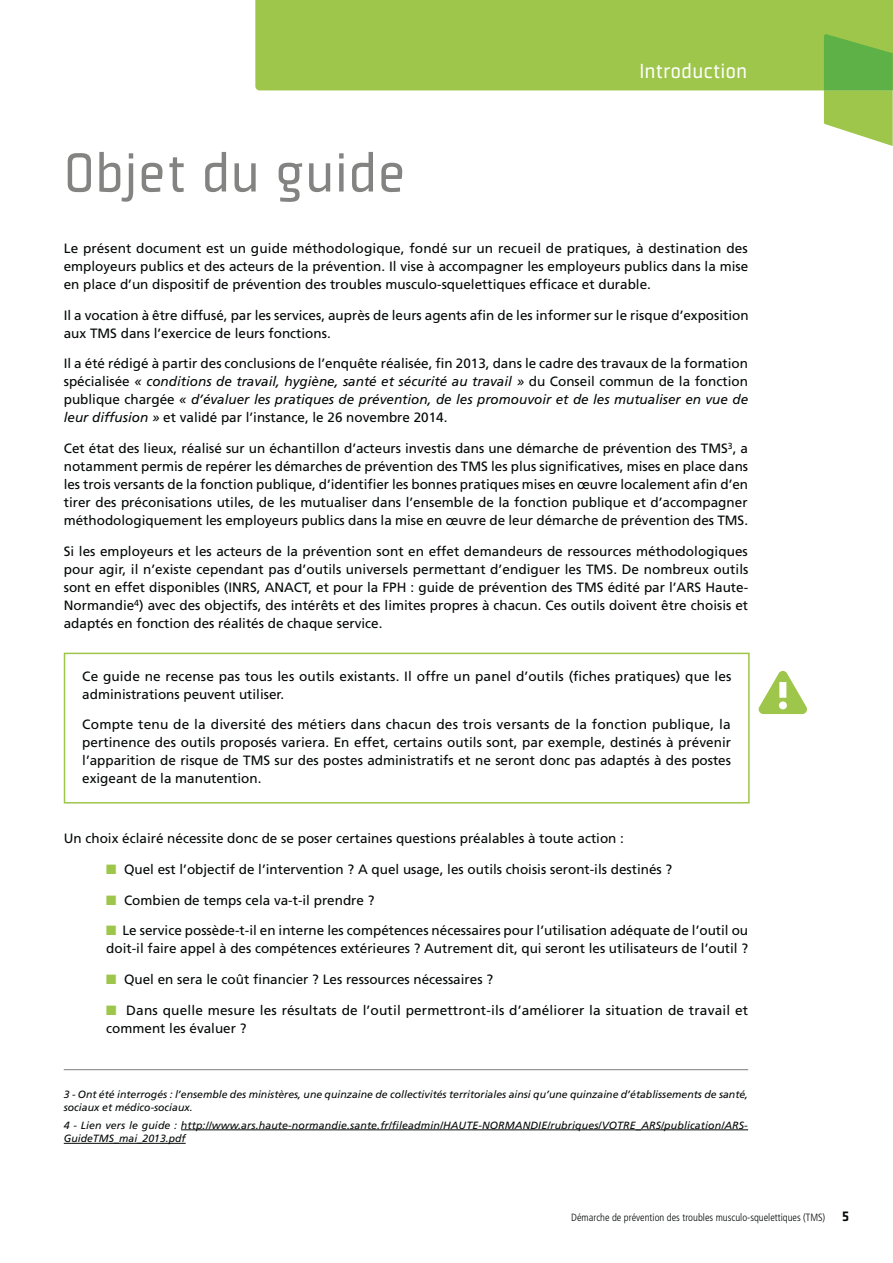
<style>
.page{position:relative;width:893px;height:1263px;background:#fff}
.page>*{position:absolute;margin:0;border:0;box-sizing:border-box;transform-origin:0 0}
.t1{font:66px "Modern Pictograms";color:#9ec64b}
.t2{font:60px "Plexes";color:#838382}
.t3{font:22.5px "Plexes";color:#fff}
.t4{font:13.5px/18px "Frutiger";color:#030806;text-align:justify}
.t5{font:italic 10.5px/13.5px "Frutiger";color:#030806}
.t6{font:300 condensed 10.5px "Frutiger";color:#030806}
.s1{font-style:italic}
.s2{font-family:"Plexes";font-weight:900;font-stretch:normal;font-size:15px}
</style>
<div class="page">
<div style="left:255px;top:0;width:638px;height:90px;background:#9ec64b"></div>
<svg style="left:824px;top:34px;width:69px;height:112px;background:#8cc35b"></svg>
<hr style="left:181px;top:1130px;width:567px;height:1px;background:#030806">
<hr style="left:64px;top:1143px;width:122px;height:1px;background:#030806">
<hr style="left:64px;top:1069px;width:684px;height:1px;background:#838382">
<div style="left:64px;top:653px;width:686px;height:151px;border:2px solid #9ec64b"></div>
<h2 class="t2" style="left:64px;top:152px;width:343px">Objet du guide</h2>
<h3 class="t3" style="left:639px;top:63px;width:109px">Introduction</h3>
<p class="t4" style="left:64px;top:240px;width:686px">Le présent document est un guide méthodologique, fondé sur un recueil de pratiques, à destination des employeurs publics et des acteurs de la prévention. Il vise à accompagner les employeurs publics dans la mise en place d’un dispositif de prévention des troubles musculo-squelettiques efficace et durable.</p>
<p class="t4" style="left:64px;top:307px;width:686px">Il a vocation à être diffusé, par les services, auprès de leurs agents afin de les informer sur le risque d’exposition aux TMS dans l’exercice de leurs fonctions.</p>
<p class="t4" style="left:64px;top:356px;width:686px">Il a été rédigé à partir des conclusions de l’enquête réalisée, fin 2013, dans le cadre des travaux de la formation spécialisée <span class="s1">« conditions de travail, hygiène, santé et sécurité au travail »</span> du Conseil commun de la fonction publique chargée <span class="s1">« d’évaluer les pratiques de prévention, de les promouvoir et de les mutualiser en vue de leur diffusion »</span> et validé par l’instance, le 26 novembre 2014.</p>
<p class="t4" style="left:64px;top:441px;width:686px">Cet état des lieux, réalisé sur un échantillon d’acteurs investis dans une démarche de prévention des TMS<sup>3</sup>, a notamment permis de repérer les démarches de prévention des TMS les plus significatives, mises en place dans les trois versants de la fonction publique, d’identifier les bonnes pratiques mises en œuvre localement afin d’en tirer des préconisations utiles, de les mutualiser dans l’ensemble de la fonction publique et d’accompagner méthodologiquement les employeurs publics dans la mise en œuvre de leur démarche de prévention des TMS.</p>
<p class="t4" style="left:64px;top:543px;width:686px">Si les employeurs et les acteurs de la prévention sont en effet demandeurs de ressources méthodologiques pour agir, il n’existe cependant pas d’outils universels permettant d’endiguer les TMS. De nombreux outils sont en effet disponibles (INRS, ANACT, et pour la FPH : guide de prévention des TMS édité par l’ARS Haute-Normandie<sup>4</sup>) avec des objectifs, des intérêts et des limites propres à chacun. Ces outils doivent être choisis et adaptés en fonction des réalités de chaque service.</p>
<p class="t4" style="left:82px;top:668px;width:651px">Ce guide ne recense pas tous les outils existants. Il offre un panel d’outils (fiches pratiques) que les administrations peuvent utiliser.</p>
<p class="t4" style="left:82px;top:717px;width:650px">Compte tenu de la diversité des métiers dans chacun des trois versants de la fonction publique, la pertinence des outils proposés variera. En effet, certains outils sont, par exemple, destinés à prévenir l’apparition de risque de TMS sur des postes administratifs et ne seront donc pas adaptés à des postes exigeant de la manutention.</p>
<h1 class="t1" style="left:757px;top:661px;width:54px">!</h1>
<p class="t4" style="left:64px;top:830px;width:562px">Un choix éclairé nécessite donc de se poser certaines questions préalables à toute action :</p>
<p class="t4" style="left:124px;top:861px;width:550px">Quel est l’objectif de l’intervention ? A quel usage, les outils choisis seront-ils destinés ?</p>
<p class="t4" style="left:124px;top:892px;width:252px">Combien de temps cela va-t-il prendre ?</p>
<p class="t4" style="left:106px;top:923px;width:643px;text-align:right">Le service possède-t-il en interne les compétences nécessaires pour l’utilisation adéquate de l’outil ou doit-il faire appel à des compétences extérieures ? Autrement dit, qui seront les utilisateurs de l’outil ?</p>
<p class="t4" style="left:124px;top:971px;width:370px">Quel en sera le coût financier ? Les ressources nécessaires ?</p>
<p class="t4" style="left:106px;top:1002px;width:643px;text-indent:20px">Dans quelle mesure les résultats de l’outil permettront-ils d’améliorer la situation de travail et comment les évaluer ?</p>
<p class="t5" style="left:64px;top:1088px;width:686px">3 - Ont été interrogés : l’ensemble des ministères, une quinzaine de collectivités territoriales ainsi qu’une quinzaine d’établissements de santé, sociaux et médico-sociaux.</p>
<p class="t5" style="left:64px;top:1119px;width:685px">4 - Lien vers le guide : http://www.ars.haute-normandie.sante.fr/fileadmin/HAUTE-NORMANDIE/rubriques/VOTRE_ARS/publication/ARS-<br>GuideTMS_mai_2013.pdf</p>
<p class="t6" style="left:571px;top:1213px;width:279px">Démarche de prévention des troubles musculo-squelettiques (TMS) <span class="s2">5</span></p>
</div>
